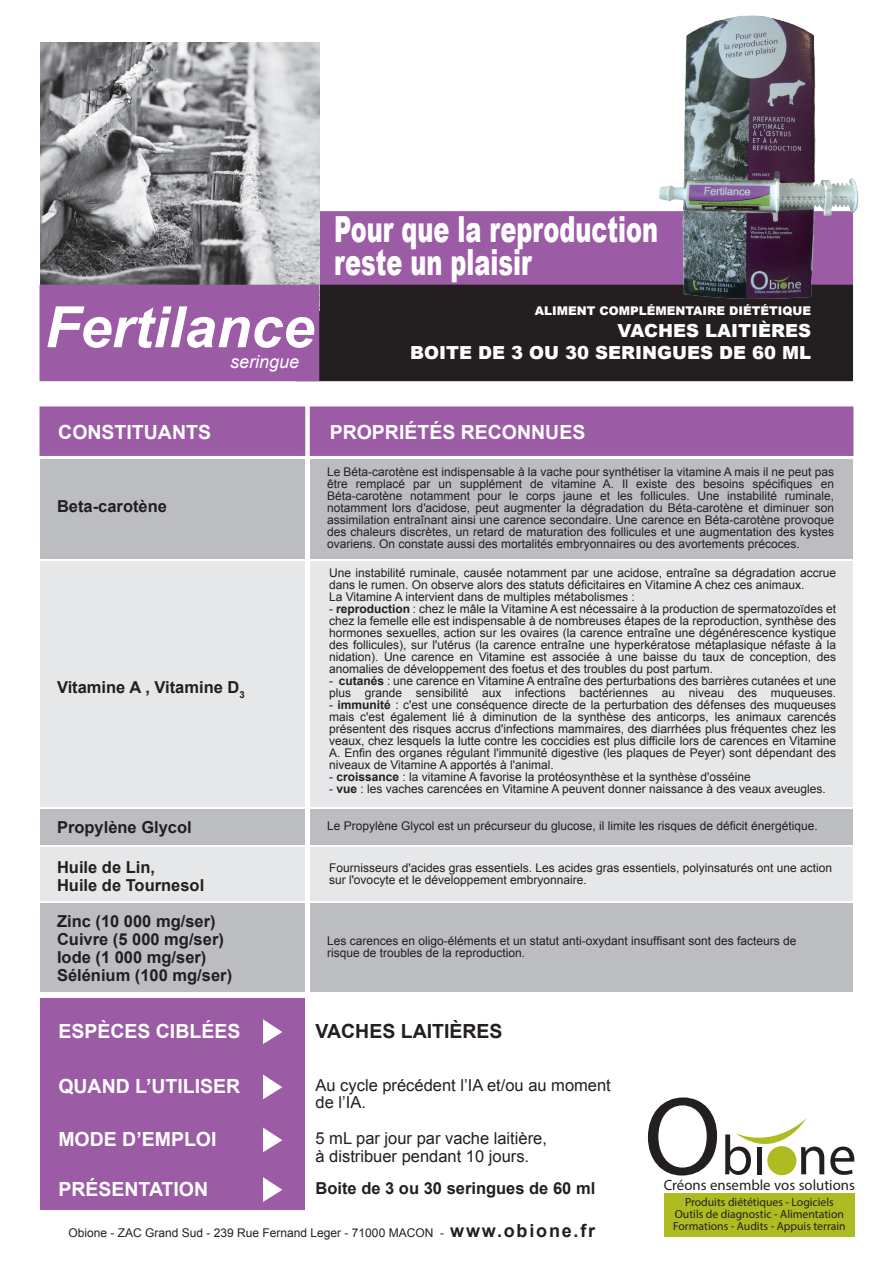
<style>
.page{position:relative;width:893px;height:1263px;background:#fff}
.page>*{position:absolute;margin:0;border:0;box-sizing:border-box;transform-origin:0 0}
.t1{font:italic 700 57px "Arial";color:#fff}
.t2{font:56.1px "Myriad";color:#231f20}
.t3{font:900 36px/33px "Arial";color:#fff;scale:.67 1}
.t4{font:700 19.5px "Arial";color:#fff}
.t5{font:700 19.5px "Arial";color:#231f20}
.t6{font:900 18px/21.6px "Arial";color:#fff;text-align:right}
.t7{font:italic 18px "Arial";color:#fff}
.t8{font:700 16.5px/18px "Arial";color:#231f20}
.t9{font:16.5px/16.5px "Arial";color:#231f20}
.t10{font:14.85px "Myriad";color:#231f20}
.t11{font:12px/12px "Arial";color:#231f20}
.t12{font:900 12px "Arial";color:#fff}
.t13{font:11.7px/12px "Myriad";color:#231f20;text-align:center}
.s1{font-weight:700}
.s2{font-weight:700;font-size:18px}
.s3{font-size:112.2px}
</style>
<div class="page">
<div style="left:295px;top:211px;width:558px;height:97px;background:#9b5ba5;border:2px solid #9b5ba5"></div>
<div style="left:295px;top:285px;width:558px;height:96px;background:#231f20"></div>
<img style="left:40px;top:42px;width:279px;height:243px">
<div style="left:40px;top:285px;width:279px;height:96px;background:#9b5ba5"></div>
<div style="left:40px;top:406px;width:265px;height:50px;background:#9b5ba5;border:2px solid #9b5ba5"></div>
<div style="left:40px;top:999px;width:264px;height:211px;background:#9b5ba5"></div>
<div style="left:40px;top:460px;width:264px;height:99px;background:#bcbdc0"></div>
<div style="left:40px;top:561px;width:264px;height:246px;background:#e6e7e9"></div>
<div style="left:40px;top:848px;width:264px;height:53px;background:#e6e7e9"></div>
<div style="left:40px;top:810px;width:264px;height:34px;background:#bcbdc0"></div>
<div style="left:40px;top:903px;width:264px;height:89px;background:#bcbdc0"></div>
<div style="left:310px;top:406px;width:543px;height:50px;background:#9b5ba5;border:2px solid #9b5ba5"></div>
<div style="left:310px;top:460px;width:543px;height:99px;background:#bcbdc0"></div>
<div style="left:310px;top:561px;width:543px;height:246px;background:#e6e7e9"></div>
<div style="left:310px;top:848px;width:543px;height:53px;background:#e6e7e9"></div>
<div style="left:310px;top:810px;width:543px;height:34px;background:#bcbdc0"></div>
<div style="left:310px;top:903px;width:543px;height:89px;background:#bcbdc0"></div>
<svg style="left:736px;top:1119px;width:70px;height:45px"></svg>
<div style="left:664px;top:1193px;width:190px;height:43px;background:#aebc21"></div>
<div style="left:767px;top:1146px;width:29px;height:29px;background:#aebc21;border-radius:50%"></div>
<div style="left:757px;top:1147px;width:5px;height:27px;background:#231f20"></div>
<svg style="left:263px;top:1019px;width:19px;height:25px"></svg>
<svg style="left:263px;top:1074px;width:19px;height:25px"></svg>
<svg style="left:263px;top:1127px;width:19px;height:25px"></svg>
<svg style="left:263px;top:1177px;width:19px;height:25px"></svg>
<img style="left:639px;top:15px;width:220px;height:293px">
<h1 class="t1" style="left:45px;top:289px;width:271px">Fertilance</h1>
<h3 class="t7" style="left:230px;top:350px;width:71px">seringue</h3>
<h3 class="t3" style="left:334px;top:211px;width:485px">Pour que la reproduction reste un plaisir</h3>
<p class="t12" style="left:535px;top:302px;width:278px">ALIMENT COMPLÉMENTAIRE DIÉTÉTIQUE</p>
<h3 class="t6" style="left:410px;top:319px;width:402px">VACHES LAITIÈRES<br>BOITE DE 3 OU 30 SERINGUES DE 60 ML</h3>
<h3 class="t4" style="left:58px;top:419px;width:154px">CONSTITUANTS</h3>
<h3 class="t8" style="left:57px;top:498px;width:112px">Beta-carotène</h3>
<h3 class="t8" style="left:57px;top:678px;width:189px">Vitamine A , Vitamine D<sub>3</sub></h3>
<h3 class="t8" style="left:57px;top:818px;width:136px">Propylène Glycol</h3>
<h3 class="t8" style="left:57px;top:858px;width:149px">Huile de Lin,<br>Huile de Tournesol</h3>
<h3 class="t8" style="left:57px;top:912px;width:177px">Zinc (10 000 mg/ser)<br>Cuivre (5 000 mg/ser)<br>Iode (1 000 mg/ser)<br>Sélénium (100 mg/ser)</h3>
<h3 class="t4" style="left:330px;top:419px;width:257px">PROPRIÉTÉS RECONNUES</h3>
<p class="t11" style="left:327px;top:465px;width:509px;text-align:justify">Le Béta-carotène est indispensable à la vache pour synthétiser la vitamine A mais il ne peut pas être remplacé par un supplément de vitamine A. Il existe des besoins spécifiques en Béta-carotène notamment pour le corps jaune et les follicules. Une instabilité ruminale, notamment lors d'acidose, peut augmenter la dégradation du Béta-carotène et diminuer son assimilation entraînant ainsi une carence secondaire. Une carence en Béta-carotène provoque des chaleurs discrètes, un retard de maturation des follicules et une augmentation des kystes ovariens. On constate aussi des mortalités embryonnaires ou des avortements précoces.</p>
<p class="t11" style="left:329px;top:567px;width:508px">Une instabilité ruminale, causée notamment par une acidose, entraîne sa dégradation accrue dans le rumen. On observe alors des statuts déficitaires en Vitamine A chez ces animaux.<br>La Vitamine A intervient dans de multiples métabolismes :</p>
<p class="t11" style="left:329px;top:603px;width:509px;text-align:justify">- <span class="s1">reproduction</span> : chez le mâle la Vitamine A est nécessaire à la production de spermatozoïdes et chez la femelle elle est indispensable à de nombreuses étapes de la reproduction, synthèse des hormones sexuelles, action sur les ovaires (la carence entraîne une dégénérescence kystique des follicules), sur l'utérus (la carence entraîne une hyperkératose métaplasique néfaste à la nidation). Une carence en Vitamine est associée à une baisse du taux de conception, des anomalies de développement des foetus et des troubles du post partum.</p>
<p class="t11" style="left:329px;top:675px;width:509px">- <span class="s1">cutanés</span> : une carence en Vitamine A entraîne des perturbations des barrières cutanées et une plus grande sensibilité aux infections bactériennes au niveau des muqueuses.</p>
<p class="t11" style="left:329px;top:699px;width:508px;text-align:justify">- <span class="s1">immunité</span> : c'est une conséquence directe de la perturbation des défenses des muqueuses mais c'est également lié à diminution de la synthèse des anticorps, les animaux carencés présentent des risques accrus d'infections mammaires, des diarrhées plus fréquentes chez les veaux, chez lesquels la lutte contre les coccidies est plus difficile lors de carences en Vitamine A. Enfin des organes régulant l'immunité digestive (les plaques de Peyer) sont dépendant des niveaux de Vitamine A apportés à l'animal.</p>
<p class="t11" style="left:329px;top:771px;width:423px">- <span class="s1">croissance</span> : la vitamine A favorise la protéosynthèse et la synthèse d'osséine</p>
<p class="t11" style="left:329px;top:783px;width:498px">- <span class="s1">vue</span> : les vaches carencées en Vitamine A peuvent donner naissance à des veaux aveugles.</p>
<p class="t11" style="left:327px;top:820px;width:492px">Le Propylène Glycol est un précurseur du glucose, il limite les risques de déficit énergétique.</p>
<p class="t11" style="left:329px;top:862px;width:505px">Fournisseurs d'acides gras essentiels. Les acides gras essentiels, polyinsaturés ont une action sur l'ovocyte et le développement embryonnaire.</p>
<p class="t11" style="left:327px;top:935px;width:471px">Les carences en oligo-éléments et un statut anti-oxydant insuffisant sont des facteurs de risque de troubles de la reproduction.</p>
<h3 class="t4" style="left:58px;top:1018px;width:184px">ESPÈCES CIBLÉES</h3>
<h3 class="t4" style="left:58px;top:1073px;width:184px">QUAND L’UTILISER</h3>
<h3 class="t4" style="left:58px;top:1126px;width:160px">MODE D’EMPLOI</h3>
<h3 class="t4" style="left:58px;top:1176px;width:151px">PRÉSENTATION</h3>
<h3 class="t5" style="left:316px;top:1018px;width:189px">VACHES LAITIÈRES</h3>
<h3 class="t9" style="left:316px;top:1077px;width:297px">Au cycle précédent l’IA et/ou au moment de l’IA.</h3>
<h3 class="t9" style="left:316px;top:1129px;width:233px;line-height:18px">5 mL par jour par vache laitière, à distribuer pendant 10 jours.</h3>
<h3 class="t8" style="left:316px;top:1179px;width:281px">Boite de 3 ou 30 seringues de 60 ml</h3>
<p class="t11" style="left:68px;top:1227px;width:528px">Obione - ZAC Grand Sud - 239 Rue Fernand Leger - 71000 MACON - <span class="s2">www.obione.fr</span></p>
<h2 class="t2" style="left:644px;top:1121px;width:214px"><span class="s3">O</span>b ne</h2>
<p class="t13" style="left:673px;top:1196px;width:174px">Produits diététiques - Logiciels<br>Outils de diagnostic - Alimentation<br>Formations - Audits - Appuis terrain</p>
<p class="t10" style="left:664px;top:1176px;width:193px">Créons ensemble vos solutions</p>
</div>
